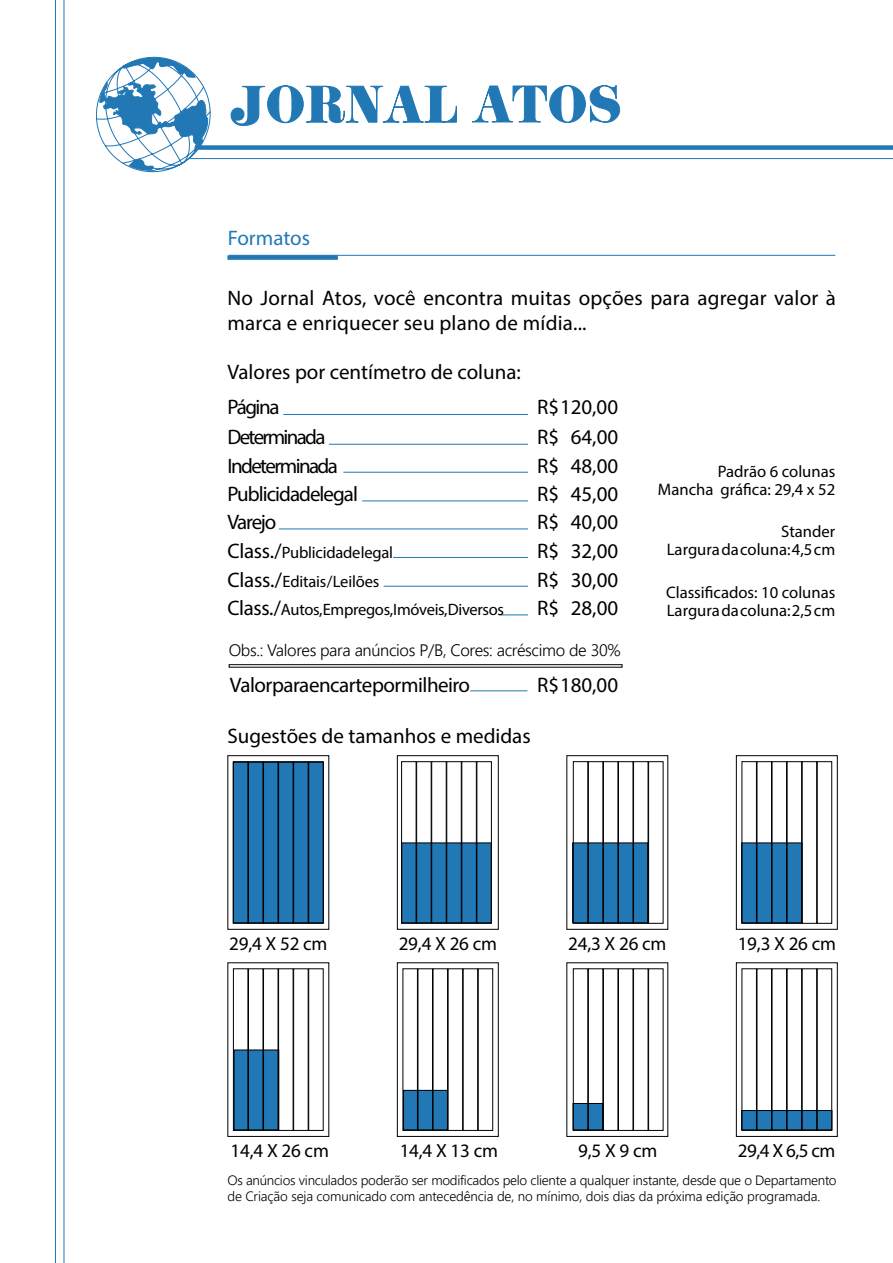
<style>
.page{position:relative;width:893px;height:1263px;background:#fff}
.page>*{position:absolute;margin:0;border:0;box-sizing:border-box;transform-origin:0 0}
.t1{font:21px/29.2px "Myriad Pro";color:#000}
.t2{font:21px/29.2px "Myriad Pro";letter-spacing:-.075em;color:#000}
.t3{font:21px "Myriad Pro";letter-spacing:-.025em;color:#000}
.t4{font:21px/28px "Myriad Pro";letter-spacing:-.045em;color:#000}
.t5{font:21px "Myriad Pro";color:#2178b5}
.t6{font:19.05px "Myriad Pro";letter-spacing:-.01em;color:#000}
.t7{font:16.65px/17.9px "Myriad Pro";color:#000;text-align:right}
.t8{font:16.5px "Myriad Pro";letter-spacing:-.015em;color:#000}
.t9{font:300 16.5px "Nirmala UI";letter-spacing:-.02em;color:#000}
.t10{font:300 13.5px/16.2px "Nirmala UI";letter-spacing:-.02em;color:#000}
.s1{font-size:21px}
</style>
<div class="page">
<div style="left:227px;top:255px;width:111px;height:5px;background:#2178b5"></div>
<hr style="left:229px;top:255px;width:606px;height:1px;background:#2178b5">
<hr style="left:283px;top:414px;width:245px;height:1px;background:#2178b5">
<hr style="left:329px;top:444px;width:199px;height:1px;background:#2178b5">
<hr style="left:343px;top:472px;width:185px;height:1px;background:#2178b5">
<hr style="left:362px;top:500px;width:166px;height:1px;background:#2178b5">
<hr style="left:279px;top:528px;width:249px;height:1px;background:#2178b5">
<svg style="left:499px;top:614px;width:29px;height:1px"></svg>
<hr style="left:470px;top:690px;width:57px;height:1px;background:#2178b5">
<div style="left:198px;top:145px;width:695px;height:5px;background:#2178b5"></div>
<svg style="left:472px;top:85px;width:148px;height:38px"></svg>
<svg style="left:231px;top:85px;width:226px;height:41px"></svg>
<svg style="left:95px;top:56px;width:123px;height:117px"></svg>
<hr style="left:189px;top:158px;width:704px;height:1px;background:#2178b5">
<hr style="left:64px;top:0;width:1px;height:1263px;background:#2178b5">
<hr style="left:55px;top:0;width:1px;height:1263px;background:#2178b5">
<div style="left:233px;top:762px;width:90px;height:161px;background:#2178b5"></div>
<div style="left:227px;top:755px;width:102px;height:175px;border:1px solid #000"></div>
<div style="left:402px;top:843px;width:89px;height:80px;background:#2178b5"></div>
<div style="left:397px;top:755px;width:102px;height:175px;border:1px solid #000"></div>
<div style="left:403px;top:1090px;width:44px;height:40px;background:#2178b5"></div>
<div style="left:403px;top:1090px;width:45px;height:40px;border:1px solid #000"></div>
<div style="left:397px;top:962px;width:102px;height:175px;border:1px solid #000"></div>
<div style="left:742px;top:843px;width:60px;height:80px;background:#2178b5"></div>
<div style="left:741px;top:842px;width:61px;height:81px;border:1px solid #000"></div>
<div style="left:736px;top:755px;width:102px;height:175px;border:1px solid #000"></div>
<div style="left:742px;top:1110px;width:90px;height:20px;background:#2178b5"></div>
<div style="left:741px;top:1110px;width:91px;height:20px;border:1px solid #000"></div>
<div style="left:736px;top:962px;width:102px;height:175px;border:1px solid #000"></div>
<div style="left:234px;top:1050px;width:45px;height:80px;background:#2178b5"></div>
<div style="left:573px;top:843px;width:75px;height:80px;background:#2178b5"></div>
<div style="left:572px;top:842px;width:76px;height:81px;border:1px solid #000"></div>
<div style="left:566px;top:755px;width:102px;height:175px;border:1px solid #000"></div>
<div style="left:573px;top:1103px;width:30px;height:27px;background:#2178b5"></div>
<div style="left:573px;top:1103px;width:30px;height:27px;border:1px solid #000"></div>
<hr style="left:384px;top:586px;width:144px;height:1px;background:#2178b5">
<hr style="left:393px;top:557px;width:135px;height:1px;background:#2178b5">
<div style="left:229px;top:664px;width:393px;height:4px;border:1px solid #000"></div>
<div style="left:233px;top:761px;width:15px;height:162px;border:1px solid #000"></div>
<div style="left:248px;top:761px;width:15px;height:162px;border:1px solid #000"></div>
<div style="left:263px;top:761px;width:15px;height:162px;border:1px solid #000"></div>
<div style="left:278px;top:761px;width:15px;height:162px;border:1px solid #000"></div>
<div style="left:293px;top:761px;width:15px;height:162px;border:1px solid #000"></div>
<div style="left:308px;top:761px;width:15px;height:162px;border:1px solid #000"></div>
<div style="left:401px;top:761px;width:15px;height:162px;border:1px solid #000"></div>
<div style="left:416px;top:761px;width:15px;height:162px;border:1px solid #000"></div>
<div style="left:431px;top:761px;width:15px;height:162px;border:1px solid #000"></div>
<div style="left:446px;top:761px;width:16px;height:162px;border:1px solid #000"></div>
<div style="left:462px;top:761px;width:15px;height:162px;border:1px solid #000"></div>
<div style="left:477px;top:761px;width:15px;height:162px;border:1px solid #000"></div>
<div style="left:573px;top:761px;width:15px;height:162px;border:1px solid #000"></div>
<div style="left:588px;top:761px;width:15px;height:162px;border:1px solid #000"></div>
<div style="left:603px;top:761px;width:15px;height:162px;border:1px solid #000"></div>
<div style="left:618px;top:761px;width:15px;height:162px;border:1px solid #000"></div>
<div style="left:633px;top:761px;width:15px;height:162px;border:1px solid #000"></div>
<div style="left:648px;top:761px;width:15px;height:162px;border:1px solid #000"></div>
<div style="left:742px;top:761px;width:15px;height:162px;border:1px solid #000"></div>
<div style="left:757px;top:761px;width:15px;height:162px;border:1px solid #000"></div>
<div style="left:772px;top:761px;width:15px;height:162px;border:1px solid #000"></div>
<div style="left:787px;top:761px;width:15px;height:162px;border:1px solid #000"></div>
<div style="left:802px;top:761px;width:15px;height:162px;border:1px solid #000"></div>
<div style="left:817px;top:761px;width:15px;height:162px;border:1px solid #000"></div>
<div style="left:742px;top:968px;width:15px;height:163px;border:1px solid #000"></div>
<div style="left:757px;top:968px;width:15px;height:163px;border:1px solid #000"></div>
<div style="left:772px;top:968px;width:15px;height:163px;border:1px solid #000"></div>
<div style="left:787px;top:968px;width:15px;height:163px;border:1px solid #000"></div>
<div style="left:802px;top:968px;width:15px;height:163px;border:1px solid #000"></div>
<div style="left:817px;top:968px;width:15px;height:163px;border:1px solid #000"></div>
<div style="left:573px;top:968px;width:15px;height:163px;border:1px solid #000"></div>
<div style="left:588px;top:968px;width:15px;height:163px;border:1px solid #000"></div>
<div style="left:603px;top:968px;width:15px;height:163px;border:1px solid #000"></div>
<div style="left:618px;top:968px;width:15px;height:163px;border:1px solid #000"></div>
<div style="left:633px;top:968px;width:15px;height:163px;border:1px solid #000"></div>
<div style="left:648px;top:968px;width:15px;height:163px;border:1px solid #000"></div>
<div style="left:403px;top:968px;width:15px;height:163px;border:1px solid #000"></div>
<div style="left:418px;top:968px;width:15px;height:163px;border:1px solid #000"></div>
<div style="left:433px;top:968px;width:15px;height:163px;border:1px solid #000"></div>
<div style="left:448px;top:968px;width:15px;height:163px;border:1px solid #000"></div>
<div style="left:463px;top:968px;width:15px;height:163px;border:1px solid #000"></div>
<div style="left:478px;top:968px;width:15px;height:163px;border:1px solid #000"></div>
<div style="left:233px;top:968px;width:15px;height:163px;border:1px solid #000"></div>
<div style="left:248px;top:968px;width:15px;height:163px;border:1px solid #000"></div>
<div style="left:263px;top:968px;width:15px;height:163px;border:1px solid #000"></div>
<div style="left:278px;top:968px;width:15px;height:163px;border:1px solid #000"></div>
<div style="left:293px;top:968px;width:15px;height:163px;border:1px solid #000"></div>
<div style="left:308px;top:968px;width:15px;height:163px;border:1px solid #000"></div>
<p class="t5" style="left:228px;top:225px;width:84px">Formatos</p>
<p class="t1" style="left:227px;top:285px;width:610px;line-height:25.2px">No Jornal Atos, você encontra muitas opções para agregar valor à marca e enriquecer seu plano de mídia...</p>
<p class="t1" style="left:227px;top:357px;width:295px">Valores por centímetro de coluna:</p>
<p class="t2" style="left:227px;top:392px;width:112px">Página<br>Determinada<br>Indeterminada</p>
<p class="t1" style="left:537px;top:392px;width:83px;text-align:justify">R$ 120,00<br>R$ 64,00<br>R$ 48,00</p>
<p class="t4" style="left:227px;top:480px;width:132px">Publicidade legal<br>Varejo</p>
<p class="t1" style="left:537px;top:480px;width:83px;line-height:28px">R$ 45,00<br>R$ 40,00</p>
<p class="t8" style="left:227px;top:542px;width:167px"><span class="s1">Class. /</span> Publicidade legal</p>
<p class="t8" style="left:227px;top:600px;width:278px"><span class="s1">Class. /</span> Autos, Empregos, Imóveis, Diversos</p>
<p class="t8" style="left:227px;top:571px;width:153px"><span class="s1">Class. /</span> Editais / Leilões</p>
<p class="t1" style="left:537px;top:536px;width:83px">R$ 32,00</p>
<p class="t1" style="left:537px;top:593px;width:83px">R$ 28,00</p>
<p class="t1" style="left:537px;top:565px;width:83px">R$ 30,00</p>
<p class="t9" style="left:229px;top:637px;width:394px">Obs.: Valores para anúncios P/B, Cores: acréscimo de 30%</p>
<p class="t3" style="left:230px;top:672px;width:242px">Valor para encarte por milheiro</p>
<p class="t1" style="left:537px;top:670px;width:83px">R$ 180,00</p>
<p class="t1" style="left:227px;top:721px;width:305px">Sugestões de tamanhos e medidas</p>
<p class="t7" style="left:658px;top:461px;width:179px;line-height:18.3px">Padrão 6 colunas<br>Mancha gráfica: 29,4 x 52</p>
<p class="t7" style="left:667px;top:522px;width:170px">Stander<br>Largura da coluna: 4,5 cm</p>
<p class="t7" style="left:666px;top:583px;width:171px;text-align:left">Classificados: 10 colunas<br>Largura da coluna: 2,5 cm</p>
<p class="t6" style="left:229px;top:932px;width:100px">29,4 X 52 cm</p>
<p class="t6" style="left:399px;top:932px;width:100px">29,4 X 26 cm</p>
<p class="t6" style="left:568px;top:932px;width:100px">24,3 X 26 cm</p>
<p class="t6" style="left:738px;top:932px;width:100px">19,3 X 26 cm</p>
<p class="t6" style="left:231px;top:1138px;width:100px">14,4 X 26 cm</p>
<p class="t6" style="left:400px;top:1138px;width:100px">14,4 X 13 cm</p>
<p class="t6" style="left:578px;top:1138px;width:81px">9,5 X 9 cm</p>
<p class="t6" style="left:738px;top:1138px;width:99px">29,4 X 6,5 cm</p>
<p class="t10" style="left:227px;top:1171px;width:611px">Os anúncios vinculados poderão ser modificados pelo cliente a qualquer instante, desde que o Departamento de Criação seja comunicado com antecedência de, no mínimo, dois dias da próxima edição programada.</p>
</div>
